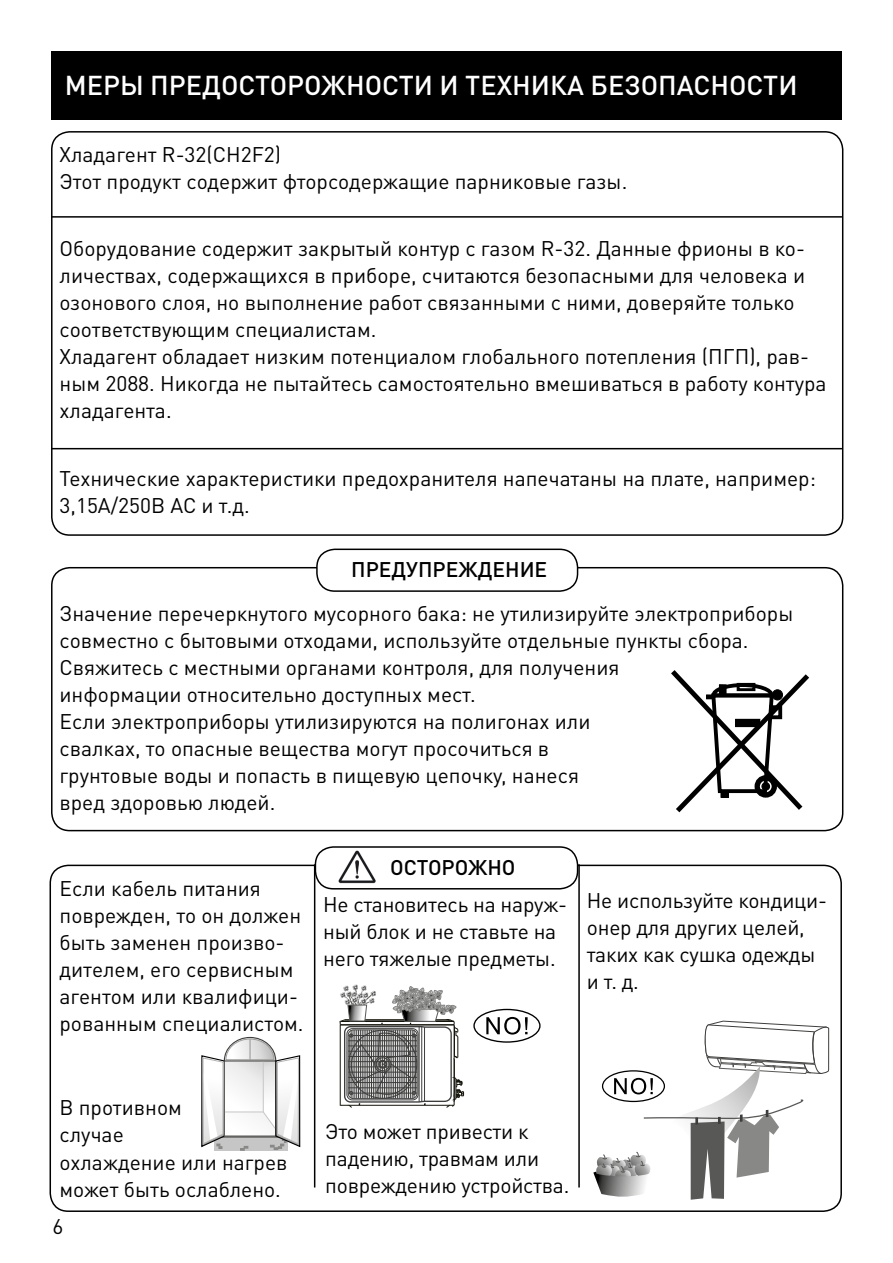
<style>
.page{position:relative;width:893px;height:1263px;background:#fff}
.page>*{position:absolute;margin:0;border:0;box-sizing:border-box;transform-origin:0 0}
.t1{font:500 27px "DIN Pro";color:#fff}
.t2{font:21px/27px "DIN Pro";color:#000}
.t3{font:500 21px "DIN Pro";color:#000}
</style>
<div class="page">
<div style="left:51px;top:51px;width:791px;height:68px;background:#000"></div>
<div style="left:51px;top:131px;width:792px;height:405px;border:2px solid #000;border-radius:18px"></div>
<hr style="left:51px;top:216px;width:791px;height:2px;background:#000">
<div style="left:51px;top:567px;width:792px;height:264px;border:2px solid #000;border-radius:18px"></div>
<div style="left:317px;top:549px;width:261px;height:42px;background:#fff;border-radius:18px"></div>
<div style="left:316px;top:549px;width:262px;height:43px;border:2px solid #000;border-radius:18px"></div>
<svg style="left:671px;top:670px;width:138px;height:143px"></svg>
<div style="left:50px;top:865px;width:792px;height:347px;border:2px solid #000;border-radius:18px"></div>
<div style="left:315px;top:847px;width:263px;height:42px;background:#fff;border-radius:18px"></div>
<div style="left:315px;top:846px;width:263px;height:43px;border:2px solid #000;border-radius:18px"></div>
<svg style="left:201px;top:1036px;width:100px;height:115px"></svg>
<svg style="left:339px;top:984px;width:125px;height:124px"></svg>
<div style="left:473px;top:1009px;width:68px;height:34px;border:1px solid #000;border-radius:50%"></div>
<svg style="left:486px;top:1017px;width:42px;height:17px"></svg>
<svg style="left:593px;top:1020px;width:236px;height:180px"></svg>
<hr style="left:314px;top:864px;width:1px;height:323px;background:#000">
<hr style="left:578px;top:864px;width:2px;height:323px;background:#000">
<hr style="left:51px;top:448px;width:791px;height:1px;background:#000">
<img style="left:338px;top:850px;width:38px;height:33px">
<p class="t1" style="left:65px;top:67px;width:734px">МЕРЫ ПРЕДОСТОРОЖНОСТИ И ТЕХНИКА БЕЗОПАСНОСТИ</p>
<p class="t2" style="left:60px;top:140px;width:223px">Хладагент R-32(CH2F2)</p>
<p class="t2" style="left:60px;top:167px;width:569px">Этот продукт содержит фторсодержащие парниковые газы.</p>
<p class="t2" style="left:60px;top:234px;width:747px">Оборудование содержит закрытый контур с газом R-32. Данные фрионы в ко&shy;личествах, содержащихся в приборе, считаются безопасными для человека и озонового слоя, но выполнение работ связанными с ними, доверяйте только соответствующим специалистам.</p>
<p class="t2" style="left:60px;top:342px;width:769px">Хладагент обладает низким потенциалом глобального потепления (ПГП), рав&shy;ным 2088. Никогда не пытайтесь самостоятельно вмешиваться в работу контура хладагента.</p>
<p class="t2" style="left:60px;top:464px;width:758px">Технические характеристики предохранителя напечатаны на плате, например:<br>3,15А/250В АС и т.д.</p>
<p class="t3" style="left:351px;top:555px;width:198px">ПРЕДУПРЕЖДЕНИЕ</p>
<p class="t2" style="left:60px;top:599px;width:735px">Значение перечеркнутого мусорного бака: не утилизируйте электроприборы совместно с бытовыми отходами, используйте отдельные пункты сбора.</p>
<p class="t2" style="left:60px;top:653px;width:562px">Свяжитесь с местными органами контроля, для получения</p>
<p class="t2" style="left:60px;top:680px;width:418px">информации относительно доступных мест.</p>
<p class="t2" style="left:60px;top:707px;width:532px">Если электроприборы утилизируются на полигонах или</p>
<p class="t2" style="left:60px;top:734px;width:491px">свалках, то опасные вещества могут просочиться в</p>
<p class="t2" style="left:60px;top:761px;width:521px">грунтовые воды и попасть в пищевую цепочку, нанеся</p>
<p class="t2" style="left:60px;top:788px;width:217px">вред здоровью людей.</p>
<p class="t2" style="left:60px;top:874px;width:246px">Если кабель питания поврежден, то он должен быть заменен произво&shy;дителем, его сервисным агентом или квалифици&shy;рованным специалистом.</p>
<p class="t3" style="left:390px;top:853px;width:127px">ОСТОРОЖНО</p>
<p class="t2" style="left:323px;top:890px;width:245px">Не становитесь на наруж&shy;ный блок и не ставьте на него тяжелые предметы.</p>
<p class="t2" style="left:587px;top:886px;width:242px">Не используйте кондици&shy;онер для других целей, таких как сушка одежды и т. д.</p>
<p class="t2" style="left:60px;top:1093px;width:124px">В противном</p>
<p class="t2" style="left:60px;top:1120px;width:66px">случае</p>
<p class="t2" style="left:60px;top:1147px;width:229px">охлаждение или нагрев может быть ослаблено.</p>
<p class="t2" style="left:52px;top:1212px;width:12px">6</p>
<p class="t2" style="left:325px;top:1117px;width:246px">Это может привести к падению, травмам или повреждению устройства.</p>
</div>
